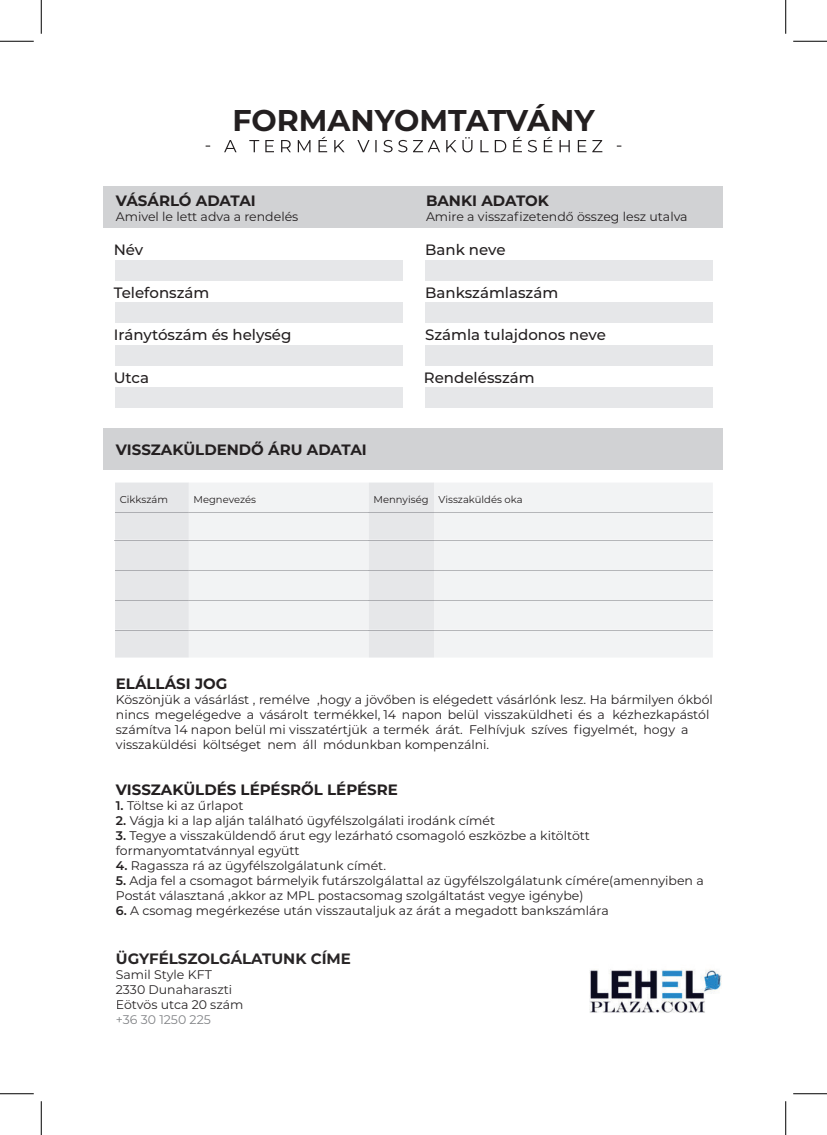
<style>
.page{position:relative;width:827px;height:1135px;background:#fff}
.page>*{position:absolute;margin:0;border:0;box-sizing:border-box;transform-origin:0 0}
.t1{font:700 30px "Montserrat";color:#231f20}
.t2{font:500 15px "Montserrat";color:#231f20}
.t3{font:700 15px "Montserrat";color:#231f20}
.t4{font:700 15px "Montserrat";color:#282526}
.t5{font:12.5px/15px "Montserrat";color:#231f20}
.t6{font:12.5px/15px "Montserrat";color:#282526}
.t7{font:12.5px "Montserrat";color:#828487}
.t8{font:10px "Montserrat";color:#231f20}
.s1{font-weight:600}
</style>
<div class="page">
<img style="left:589px;top:969px;width:132px;height:44px">
<div style="left:104px;top:186px;width:618px;height:42px;background:#d1d2d4"></div>
<svg style="left:206px;top:137px;width:415px;height:15px"></svg>
<div style="left:104px;top:429px;width:618px;height:41px;background:#d1d2d4"></div>
<div style="left:115px;top:260px;width:288px;height:20px;background:#e6e7e9"></div>
<div style="left:425px;top:260px;width:288px;height:20px;background:#e6e7e9"></div>
<div style="left:115px;top:302px;width:288px;height:20px;background:#e6e7e9"></div>
<div style="left:425px;top:302px;width:288px;height:20px;background:#e6e7e9"></div>
<div style="left:115px;top:345px;width:288px;height:20px;background:#e6e7e9"></div>
<div style="left:425px;top:345px;width:288px;height:20px;background:#e6e7e9"></div>
<div style="left:115px;top:388px;width:288px;height:20px;background:#e6e7e9"></div>
<div style="left:425px;top:388px;width:288px;height:20px;background:#e6e7e9"></div>
<div style="left:434px;top:483px;width:278px;height:174px;background:#f2f3f4"></div>
<hr style="left:434px;top:512px;width:278px;height:1px;background:#b5b6b9">
<svg style="left:115px;top:482px;width:319px;height:176px"></svg>
<hr style="left:115px;top:540px;width:74px;height:1px;background:#adaeb2">
<hr style="left:189px;top:540px;width:180px;height:1px;background:#b5b6b9">
<hr style="left:369px;top:540px;width:65px;height:1px;background:#adaeb2">
<hr style="left:434px;top:540px;width:278px;height:1px;background:#b5b6b9">
<hr style="left:115px;top:570px;width:74px;height:1px;background:#adaeb2">
<hr style="left:189px;top:570px;width:180px;height:1px;background:#b5b6b9">
<hr style="left:369px;top:570px;width:65px;height:1px;background:#adaeb2">
<hr style="left:434px;top:570px;width:278px;height:1px;background:#b5b6b9">
<hr style="left:115px;top:600px;width:74px;height:1px;background:#adaeb2">
<hr style="left:189px;top:600px;width:180px;height:1px;background:#b5b6b9">
<hr style="left:369px;top:600px;width:65px;height:1px;background:#adaeb2">
<hr style="left:434px;top:600px;width:278px;height:1px;background:#b5b6b9">
<hr style="left:115px;top:630px;width:74px;height:1px;background:#adaeb2">
<hr style="left:189px;top:630px;width:180px;height:1px;background:#b5b6b9">
<hr style="left:369px;top:630px;width:65px;height:1px;background:#adaeb2">
<hr style="left:434px;top:630px;width:278px;height:1px;background:#b5b6b9">
<hr style="left:0;top:41px;width:34px;height:1px;background:#000">
<hr style="left:793px;top:41px;width:34px;height:1px;background:#000">
<hr style="left:0;top:1093px;width:34px;height:1px;background:#000">
<hr style="left:793px;top:1093px;width:34px;height:1px;background:#000">
<hr style="left:41px;top:0;width:1px;height:34px;background:#000">
<hr style="left:41px;top:1101px;width:1px;height:34px;background:#000">
<hr style="left:785px;top:0;width:1px;height:34px;background:#000">
<hr style="left:785px;top:1101px;width:1px;height:34px;background:#000">
<h1 class="t1" style="left:232px;top:99px;width:364px">FORMANYOMTATVÁNY</h1>
<p class="t3" style="left:116px;top:190px;width:141px">VÁSÁRLÓ ADATAI</p>
<p class="t5" style="left:116px;top:209px;width:184px">Amivel le lett adva a rendelés</p>
<p class="t3" style="left:426px;top:190px;width:124px">BANKI ADATOK</p>
<p class="t5" style="left:426px;top:209px;width:263px">Amire a visszafizetendő összeg lesz utalva</p>
<p class="t2" style="left:425px;top:239px;width:82px">Bank neve</p>
<p class="t2" style="left:425px;top:282px;width:134px">Bankszámlaszám</p>
<p class="t2" style="left:425px;top:324px;width:182px">Számla tulajdonos neve</p>
<p class="t2" style="left:114px;top:239px;width:31px">Név</p>
<p class="t2" style="left:114px;top:282px;width:97px">Telefonszám</p>
<p class="t2" style="left:114px;top:324px;width:179px">Iránytószám és helység</p>
<p class="t2" style="left:114px;top:367px;width:37px">Utca</p>
<p class="t2" style="left:424px;top:367px;width:112px">Rendelésszám</p>
<p class="t3" style="left:116px;top:439px;width:252px">VISSZAKÜLDENDŐ ÁRU ADATAI</p>
<p class="t8" style="left:120px;top:492px;width:50px">Cikkszám</p>
<p class="t8" style="left:193px;top:492px;width:64px">Megnevezés</p>
<p class="t8" style="left:373px;top:492px;width:151px">Mennyiség Visszaküldés oka</p>
<p class="t3" style="left:116px;top:673px;width:113px">ELÁLLÁSI JOG</p>
<p class="t5" style="left:116px;top:692px;width:598px">Köszönjük a vásárlást , remélve ,hogy a jövőben is elégedett vásárlónk lesz. Ha bármilyen ókból nincs megelégedve a vásárolt termékkel, 14 napon belül visszaküldheti és a kézhezkapástól számítva 14 napon belül mi visszatértjük a termék árát. Felhívjuk szíves figyelmét, hogy a visszaküldési költséget nem áll módunkban kompenzálni.</p>
<p class="t3" style="left:116px;top:779px;width:283px">VISSZAKÜLDÉS LÉPÉSRŐL LÉPÉSRE</p>
<p class="t5" style="left:116px;top:797px;width:129px"><span class="s1">1.</span> Töltse ki az űrlapot</p>
<p class="t5" style="left:116px;top:812px;width:381px"><span class="s1">2.</span> Vágja ki a lap alján található ügyfélszolgálati irodánk címét</p>
<p class="t5" style="left:116px;top:827px;width:475px"><span class="s1">3.</span> Tegye a visszaküldendő árut egy lezárható csomagoló eszközbe a kitöltött formanyomtatvánnyal együtt</p>
<p class="t5" style="left:116px;top:857px;width:272px"><span class="s1">4.</span> Ragassza rá az ügyfélszolgálatunk címét.</p>
<p class="t5" style="left:116px;top:872px;width:589px"><span class="s1">5.</span> Adja fel a csomagot bármelyik futárszolgálattal az ügyfélszolgálatunk címére(amennyiben a<br>Postát választaná ,akkor az MPL postacsomag szolgáltatást vegye igénybe)</p>
<p class="t5" style="left:116px;top:902px;width:494px"><span class="s1">6.</span> A csomag megérkezése után visszautaljuk az árát a megadott bankszámlára</p>
<p class="t4" style="left:116px;top:948px;width:237px">ÜGYFÉLSZOLGÁLATUNK CÍME</p>
<p class="t6" style="left:116px;top:967px;width:129px">Samil Style KFT<br>2330 Dunaharaszti<br>Eötvös utca 20 szám</p>
<p class="t7" style="left:116px;top:1011px;width:96px">+36 30 1250 225</p>
</div>
